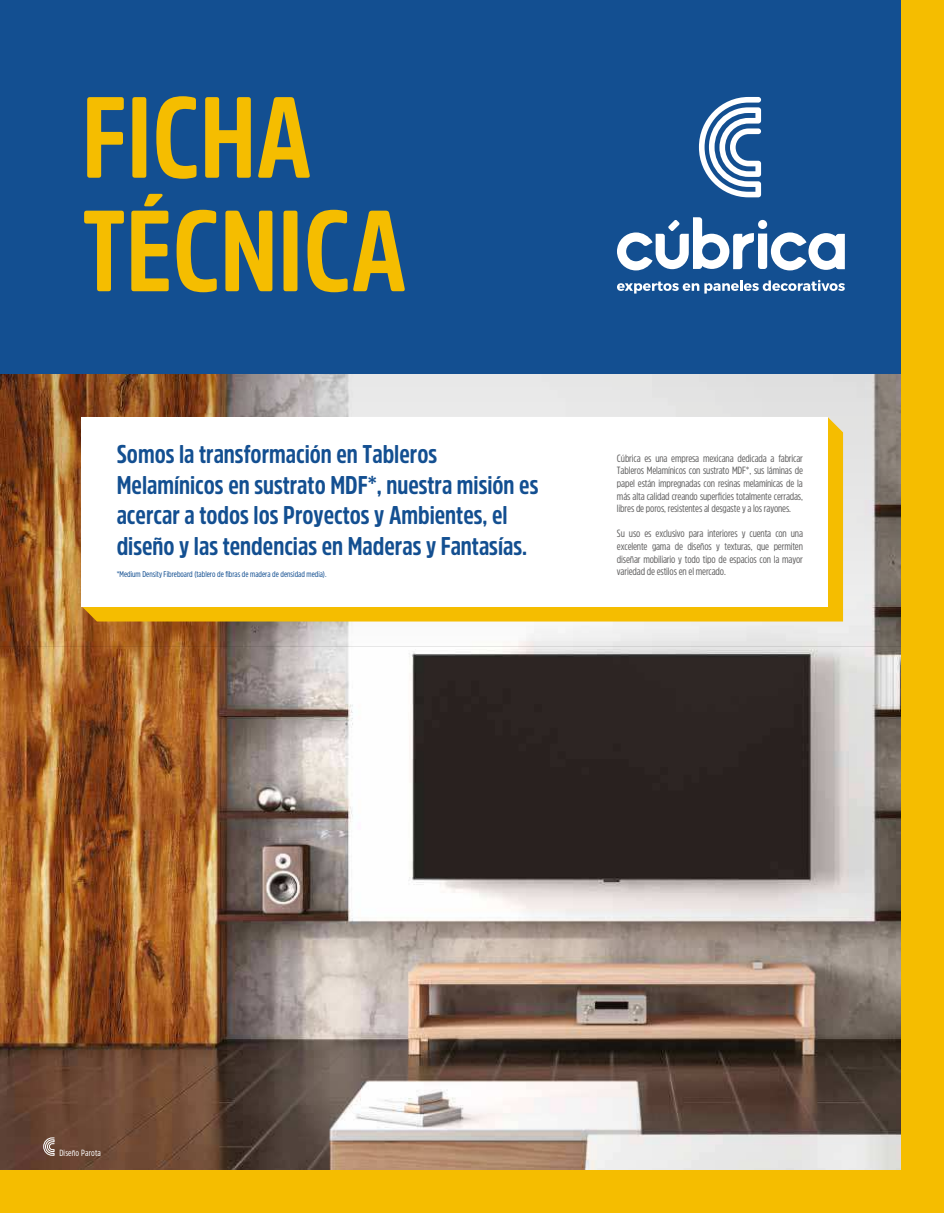
<style>
.page{position:relative;width:944px;height:1214px;background:#fff}
.page>*{position:absolute;margin:0;border:0;box-sizing:border-box;transform-origin:0 0}
.t1{font:700 114.3px/113.4px "Amsi Pro Cond";color:#f5bd00}
.t2{font:700 25.5px/30.6px "Amsi Pro Cond";color:#134f91}
.t3{font:10.5px/12.6px "Amsi Pro Cond";letter-spacing:-.015em;color:#646363;text-align:justify}
.t4{font:9px "Amsi Pro Cond";letter-spacing:.015em;color:#fff}
.t5{font:8.4px "Amsi Pro Cond";color:#134f91}
</style>
<div class="page">
<div style="left:0;top:0;width:901px;height:375px;background:#134f91"></div>
<img style="left:0;top:646px;width:901px;height:524px">
<img style="left:0;top:374px;width:901px;height:272px">
<svg style="left:617px;top:217px;width:227px;height:53px"></svg>
<svg style="left:699px;top:97px;width:62px;height:100px"></svg>
<svg style="left:617px;top:280px;width:227px;height:13px"></svg>
<div style="left:0;top:1170px;width:943px;height:43px;background:#f5bd00"></div>
<div style="left:901px;top:0;width:42px;height:1192px;background:#f5bd00"></div>
<svg style="left:82px;top:417px;width:761px;height:204px;background:#f4c00f"></svg>
<div style="left:82px;top:417px;width:746px;height:189px;background:#fff"></div>
<svg style="left:43px;top:1137px;width:12px;height:18px"></svg>
<h1 class="t1" style="left:82px;top:79px;width:326px">FICHA<br>TÉCNICA</h1>
<h2 class="t2" style="left:117px;top:438px;width:423px">Somos la transformación en Tableros Melamínicos en sustrato MDF*, nuestra misión es acercar a todos los Proyectos y Ambientes, el diseño y las tendencias en Maderas y Fantasías.</h2>
<p class="t5" style="left:117px;top:571px;width:211px">*Medium Density Fibreboard (tablero de fibras de madera de densidad media).</p>
<p class="t3" style="left:617px;top:452px;width:187px">Cúbrica es una empresa mexicana dedicada a fabricar Tableros Melamínicos con sustrato MDF*, sus láminas de papel están impregnadas con resinas melamínicas de la más alta calidad creando superficies totalmente cerradas, libres de poros, resistentes al desgaste y a los rayones.</p>
<p class="t3" style="left:617px;top:528px;width:187px">Su uso es exclusivo para interiores y cuenta con una excelente gama de diseños y texturas, que permiten diseñar mobiliario y todo tipo de espacios con la mayor variedad de estilos en el mercado.</p>
<p class="t4" style="left:59px;top:1149px;width:43px">Diseño Parota</p>
</div>
